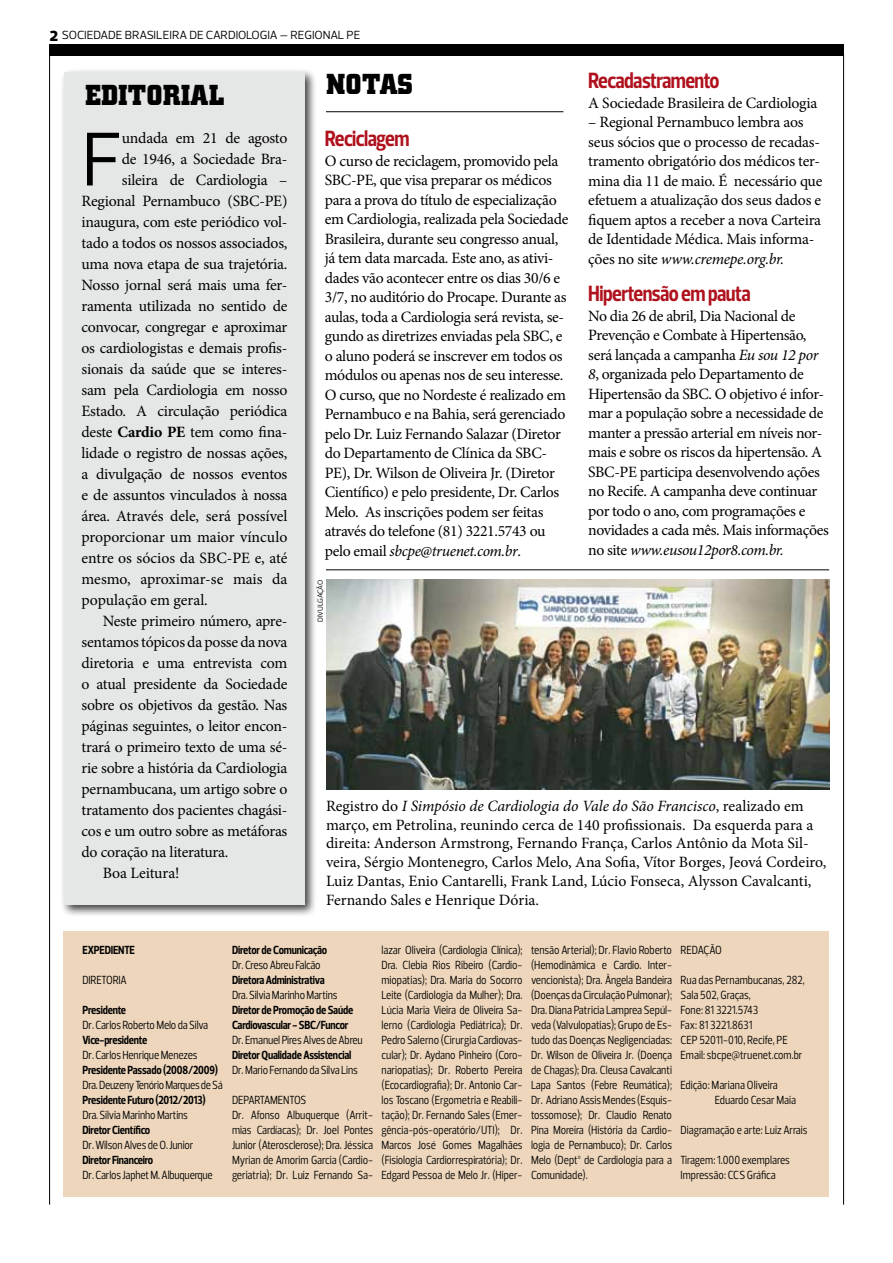
<style>
.page{position:relative;width:893px;height:1263px;background:#fff}
.page>*{position:absolute;margin:0;border:0;box-sizing:border-box;transform-origin:0 0}
.t1{font:77.55px "Prelo";color:#000}
.t2{font:700 30px "City D";color:#000}
.t3{font:700 22.5px "Prelo Condensed";letter-spacing:-.025em;color:#af111d}
.t4{font:15.75px/19.5px "Minion Pro";letter-spacing:-.02em;color:#000}
.t5{font:15.75px/18.8px "Minion Pro";color:#000}
.t6{font:12px/15px "Prelo Condensed";letter-spacing:-.01em;color:#000}
.t7{font:700 12px/15px "Prelo Condensed";letter-spacing:-.015em;color:#000}
.t8{font:12px "Prelo";letter-spacing:-.01em;color:#000}
.t9{font:12px "Prelo Condensed";letter-spacing:-.03em;color:#000}
.t10{font:7.5px "Prelo";letter-spacing:-.025em;color:#000}
.s1{font-weight:900;font-size:15px}
.s2{font-weight:700}
.s3{font-style:italic}
</style>
<div class="page">
<hr style="left:49px;top:56px;width:1px;height:1148px;background:#000">
<hr style="left:843px;top:54px;width:1px;height:1150px;background:#000">
<div style="left:50px;top:44px;width:794px;height:12px;background:#000"></div>
<div style="left:60px;top:69px;width:258px;height:848px;background:#000;opacity:.75"></div>
<div style="left:64px;top:72px;width:241px;height:832px;background:#e5e6e6"></div>
<div style="left:64px;top:932px;width:765px;height:265px;background:#edd6bb"></div>
<img style="left:326px;top:579px;width:503px;height:210px">
<hr style="left:326px;top:569px;width:503px;height:1px;background:#000">
<hr style="left:326px;top:111px;width:237px;height:1px;background:#000">
<p class="t8" style="left:50px;top:28px;width:312px"><span class="s1">2</span> SOCIEDADE BRASILEIRA DE CARDIOLOGIA – REGIONAL PE</p>
<h2 class="t2" style="left:85px;top:78px;width:141px">EDITORIAL</h2>
<h1 class="t1" style="left:81px;top:112px;width:43px">F</h1>
<p class="t4" style="left:122px;top:129px;width:167px">undada em 21 de agosto</p>
<p class="t4" style="left:122px;top:150px;width:167px">de 1946, a Sociedade Bra-</p>
<p class="t4" style="left:122px;top:171px;width:167px">sileira de Cardiologia –</p>
<p class="t4" style="left:81px;top:192px;width:207px">Regional Pernambuco (SBC-PE)</p>
<p class="t4" style="left:81px;top:213px;width:207px">inaugura, com este periódico vol-</p>
<p class="t4" style="left:81px;top:234px;width:207px">tado a todos os nossos associados,</p>
<p class="t4" style="left:81px;top:255px;width:207px">uma nova etapa de sua trajetória.</p>
<p class="t4" style="left:81px;top:276px;width:207px">Nosso jornal será mais uma fer-</p>
<p class="t4" style="left:81px;top:297px;width:207px">ramenta utilizada no sentido de</p>
<p class="t4" style="left:81px;top:318px;width:207px">convocar, congregar e aproximar</p>
<p class="t4" style="left:81px;top:339px;width:207px">os cardiologistas e demais profis-</p>
<p class="t4" style="left:81px;top:360px;width:207px">sionais da saúde que se interes-</p>
<p class="t4" style="left:81px;top:381px;width:207px">sam pela Cardiologia em nosso</p>
<p class="t4" style="left:81px;top:402px;width:207px">Estado. A circulação periódica</p>
<p class="t4" style="left:81px;top:423px;width:207px">deste <span class="s2">Cardio PE</span> tem como fina-</p>
<p class="t4" style="left:81px;top:444px;width:207px">lidade o registro de nossas ações,</p>
<p class="t4" style="left:81px;top:465px;width:207px">a divulgação de nossos eventos</p>
<p class="t4" style="left:81px;top:486px;width:207px">e de assuntos vinculados à nossa</p>
<p class="t5" style="left:81px;top:507px;width:207px">área. Através dele, será possível</p>
<p class="t4" style="left:81px;top:528px;width:207px">proporcionar um maior vínculo</p>
<p class="t5" style="left:81px;top:549px;width:207px">entre os sócios da SBC-PE e, até</p>
<p class="t4" style="left:81px;top:570px;width:207px">mesmo, aproximar-se mais da</p>
<p class="t5" style="left:81px;top:591px;width:128px">população em geral.</p>
<p class="t4" style="left:103px;top:612px;width:186px">Neste primeiro número, apre-</p>
<p class="t4" style="left:81px;top:633px;width:207px">sentamos tópicos da posse da nova</p>
<p class="t4" style="left:81px;top:654px;width:207px">diretoria e uma entrevista com</p>
<p class="t4" style="left:81px;top:675px;width:207px">o atual presidente da Sociedade</p>
<p class="t4" style="left:81px;top:696px;width:207px">sobre os objetivos da gestão. Nas</p>
<p class="t4" style="left:81px;top:717px;width:207px">páginas seguintes, o leitor encon-</p>
<p class="t4" style="left:81px;top:738px;width:207px">trará o primeiro texto de uma sé-</p>
<p class="t4" style="left:81px;top:759px;width:207px">rie sobre a história da Cardiologia</p>
<p class="t4" style="left:81px;top:780px;width:207px">pernambucana, um artigo sobre o</p>
<p class="t4" style="left:81px;top:801px;width:207px">tratamento dos pacientes chagási-</p>
<p class="t4" style="left:81px;top:822px;width:207px">cos e um outro sobre as metáforas</p>
<p class="t4" style="left:81px;top:843px;width:149px">do coração na literatura.</p>
<p class="t4" style="left:103px;top:864px;width:78px">Boa Leitura!</p>
<h2 class="t2" style="left:326px;top:67px;width:88px">NOTAS</h2>
<h3 class="t3" style="left:325px;top:125px;width:86px">Reciclagem</h3>
<p class="t4" style="left:325px;top:151px;width:245px">O curso de reciclagem, promovido pela SBC-PE, que visa preparar os médicos para a prova do título de especialização em Cardiologia, realizada pela Sociedade Brasileira, durante seu congresso anual, já tem data marcada. Este ano, as ativi&shy;dades vão acontecer entre os dias 30/6 e 3/7, no auditório do Procape. Durante as aulas, toda a Cardiologia será revista, se&shy;gundo as diretrizes enviadas pela SBC, e o aluno poderá se inscrever em todos os módulos ou apenas nos de seu interesse.<br>O curso, que no Nordeste é realizado em Pernambuco e na Bahia, será gerenciado pelo Dr. Luiz Fernando Salazar (Diretor do Departamento de Clínica da SBC-PE), Dr. Wilson de Oliveira Jr. (Diretor Científico) e pelo presidente, Dr. Carlos Melo. As inscrições podem ser feitas através do telefone (81) 3221.5743 ou pelo email <span class="s3">sbcpe@truenet.com.br</span>.</p>
<p class="t10" style="left:316px;top:622px;width:43px;rotate:-90deg">DIVULGAÇÃO</p>
<h3 class="t3" style="left:588px;top:67px;width:133px">Recadastramento</h3>
<p class="t4" style="left:588px;top:93px;width:231px">A Sociedade Brasileira de Cardiologia</p>
<p class="t4" style="left:588px;top:113px;width:236px">– Regional Pernambuco lembra aos seus sócios que o processo de recadas&shy;tramento obrigatório dos médicos ter&shy;mina dia 11 de maio. É necessário que efetuem a atualização dos seus dados e fiquem aptos a receber a nova Carteira de Identidade Médica. Mais informa&shy;ções no site <span class="s3">www.cremepe.org.br.</span></p>
<h3 class="t3" style="left:588px;top:280px;width:164px">Hipertensão em pauta</h3>
<p class="t4" style="left:588px;top:306px;width:242px">No dia 26 de abril, Dia Nacional de Prevenção e Combate à Hipertensão, será lançada a campanha <span class="s3">Eu sou 12 por 8</span>, organizada pelo Departamento de Hipertensão da SBC. O objetivo é infor&shy;mar a população sobre a necessidade de manter a pressão arterial em níveis nor&shy;mais e sobre os riscos da hipertensão. A SBC-PE participa desenvolvendo ações no Recife. A campanha deve continuar por todo o ano, com programações e novidades a cada mês. Mais informações no site <span class="s3">www.eusou12por8.com.br.</span></p>
<p class="t5" style="left:326px;top:796px;width:502px">Registro do <span class="s3">I Simpósio de Cardiologia do Vale do São Francisco</span>, realizado em março, em Petrolina, reunindo cerca de 140 profissionais. Da esquerda para a direita: Anderson Armstrong, Fernando França, Carlos Antônio da Mota Sil&shy;veira, Sérgio Montenegro, Carlos Melo, Ana Sofia, Vítor Borges, Jeová Cordeiro, Luiz Dantas, Enio Cantarelli, Frank Land, Lúcio Fonseca, Alysson Cavalcanti, Fernando Sales e Henrique Dória.</p>
<p class="t7" style="left:82px;top:942px;width:54px">EXPEDIENTE</p>
<p class="t6" style="left:82px;top:972px;width:46px">DIRETORIA</p>
<p class="t7" style="left:82px;top:1002px;width:45px">Presidente</p>
<p class="t6" style="left:82px;top:1017px;width:127px">Dr. Carlos Roberto Melo da Silva</p>
<p class="t7" style="left:82px;top:1032px;width:66px">Vice-presidente</p>
<p class="t6" style="left:82px;top:1047px;width:117px">Dr. Carlos Henrique Menezes</p>
<p class="t7" style="left:82px;top:1062px;width:137px">Presidente Passado (2008/2009)</p>
<p class="t6" style="left:82px;top:1077px;width:142px">Dra. Deuzeny Tenório Marques de Sá</p>
<p class="t7" style="left:82px;top:1092px;width:125px">Presidente Futuro (2012/2013)</p>
<p class="t6" style="left:82px;top:1107px;width:107px">Dra. Silvia Marinho Martins</p>
<p class="t7" style="left:82px;top:1122px;width:69px">Diretor Científico</p>
<p class="t6" style="left:82px;top:1137px;width:112px">Dr. Wilson Alves de O. Junior</p>
<p class="t7" style="left:82px;top:1152px;width:72px">Diretor Financeiro</p>
<p class="t6" style="left:82px;top:1167px;width:132px">Dr. Carlos Japhet M. Albuquerque</p>
<p class="t7" style="left:232px;top:942px;width:97px">Diretor de Comunicação</p>
<p class="t6" style="left:232px;top:957px;width:90px">Dr. Creso Abreu Falcão</p>
<p class="t7" style="left:232px;top:972px;width:94px">Diretora Administrativa</p>
<p class="t6" style="left:232px;top:987px;width:107px">Dra. Silvia Marinho Martins</p>
<p class="t7" style="left:232px;top:1002px;width:123px">Diretor de Promoção de Saúde<br>Cardiovascular - SBC/Funcor</p>
<p class="t6" style="left:232px;top:1032px;width:132px">Dr. Emanuel Pires Alves de Abreu</p>
<p class="t7" style="left:232px;top:1047px;width:121px">Diretor Qualidade Assistencial</p>
<p class="t6" style="left:232px;top:1062px;width:127px">Dr. Mario Fernando da Silva Lins</p>
<p class="t6" style="left:232px;top:1092px;width:143px">DEPARTAMENTOS<br>Dr. Afonso Albuquerque (Arrit&shy;mias Cardíacas); Dr. Joel Pontes<br>Junior (Aterosclerose); Dra. Jéssica<br>Myrian de Amorim Garcia (Cardio&shy;geriatria); Dr. Luiz Fernando Sa-</p>
<p class="t6" style="left:381px;top:942px;width:143px;text-align:justify">lazar Oliveira (Cardiologia Clínica); Dra. Clebia Rios Ribeiro (Cardio&shy;miopatias); Dra. Maria do Socorro Leite (Cardiologia da Mulher); Dra.<br>Lúcia Maria Vieira de Oliveira Sa&shy;lerno (Cardiologia Pediátrica); Dr.<br>Pedro Salerno (Cirurgia Cardiovas&shy;cular); Dr. Aydano Pinheiro (Coro&shy;nariopatias); Dr. Roberto Pereira (Ecocardiografia); Dr. Antonio Car&shy;los Toscano (Ergometria e Reabili&shy;tação); Dr. Fernando Sales (Emer&shy;gência-pós-operatório/UTI); Dr.<br>Marcos José Gomes Magalhães (Fisiologia Cardiorrespiratória); Dr.<br>Edgard Pessoa de Melo Jr. (Hiper-</p>
<p class="t6" style="left:531px;top:942px;width:143px;text-align:justify">tensão Arterial); Dr. Flavio Roberto (Hemodinâmica e Cardio. Inter&shy;vencionista); Dra. Ângela Bandeira (Doenças da Circulação Pulmonar); Dra. Diana Patricia Lamprea Sepúl&shy;veda (Valvulopatias); Grupo de Es&shy;tudo das Doenças Negligenciadas:<br>Dr. Wilson de Oliveira Jr. (Doença de Chagas); Dra. Cleusa Cavalcanti Lapa Santos (Febre Reumática); Dr. Adriano Assis Mendes (Esquis&shy;tossomose); Dr. Claudio Renato Pina Moreira (História da Cardio&shy;logia de Pernambuco); Dr. Carlos Melo (Deptº de Cardiologia para a Comunidade).</p>
<p class="t9" style="left:680px;top:942px;width:43px">REDAÇÃO</p>
<p class="t6" style="left:680px;top:972px;width:126px">Rua das Pernambucanas, 282,<br>Sala 502, Graças,<br>Fone: 81 3221.5743<br>Fax: 81 3221.8631<br>CEP 52011-010, Recife, PE<br>Email: sbcpe@truenet.com.br</p>
<p class="t6" style="left:715px;top:1077px;width:83px;text-indent:-34px">Edição: Mariana Oliveira<br>Eduardo Cesar Maia</p>
<p class="t6" style="left:680px;top:1122px;width:129px">Diagramação e arte: Luiz Arrais</p>
<p class="t6" style="left:680px;top:1152px;width:111px">Tiragem: 1.000 exemplares<br>Impressão: CCS Gráfica</p>
</div>
